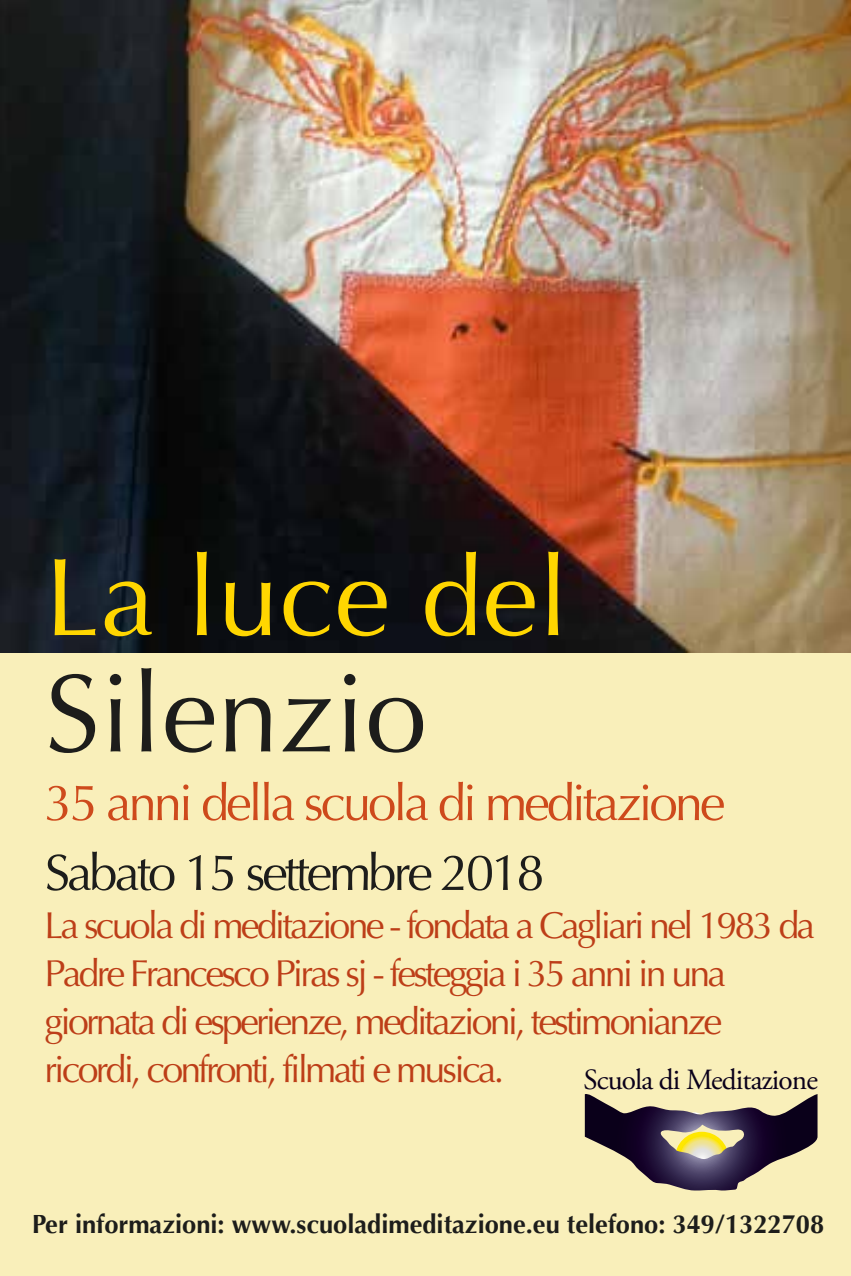
<style>
.page{position:relative;width:851px;height:1276px;background:#fff}
.page>*{position:absolute;margin:0;border:0;box-sizing:border-box;transform-origin:0 0}
.t1{font:111px "Optima";color:#ffd600}
.t2{font:111px "Optima";color:#1d1d1b}
.t3{font:51px "Optima";letter-spacing:-.06em;color:#ce4a1c}
.t4{font:51px "Optima";letter-spacing:-.06em;color:#1d1d1b}
.t5{font:37.5px/48px "Optima";letter-spacing:-.075em;color:#bd3e18}
.t6{font:29.4px "Adobe Garamond Pro";letter-spacing:-.03em;color:#0a001a}
.t7{font:700 26.1px "Optima";color:#1d1d1b}
</style>
<div class="page">
<div style="left:0;top:0;width:850px;height:1276px;background:#f9efba"></div>
<hr style="left:850px;top:0;width:1px;height:1276px;background:#f9efba">
<img style="left:0;top:0;width:850px;height:652px">
<svg style="left:584px;top:1094px;width:233px;height:97px"></svg>
<h1 class="t1" style="left:45px;top:533px;width:525px">La luce del</h1>
<h1 class="t2" style="left:45px;top:649px;width:384px">Silenzio</h1>
<h2 class="t3" style="left:45px;top:773px;width:682px">35 anni della scuola di meditazione</h2>
<h2 class="t4" style="left:45px;top:843px;width:501px">Sabato 15 settembre 2018</h2>
<p class="t5" style="left:45px;top:902px;width:771px">La scuola di meditazione - fondata a Cagliari nel 1983 da Padre Francesco Piras sj - festeggia i 35 anni in una giornata di esperienze, meditazioni, testimonianze ricordi, confronti, filmati e musica.</p>
<p class="t6" style="left:583px;top:1062px;width:236px">Scuola di Meditazione</p>
<p class="t7" style="left:32px;top:1209px;width:793px">Per informazioni: www.scuoladimeditazione.eu telefono: 349/1322708</p>
</div>
